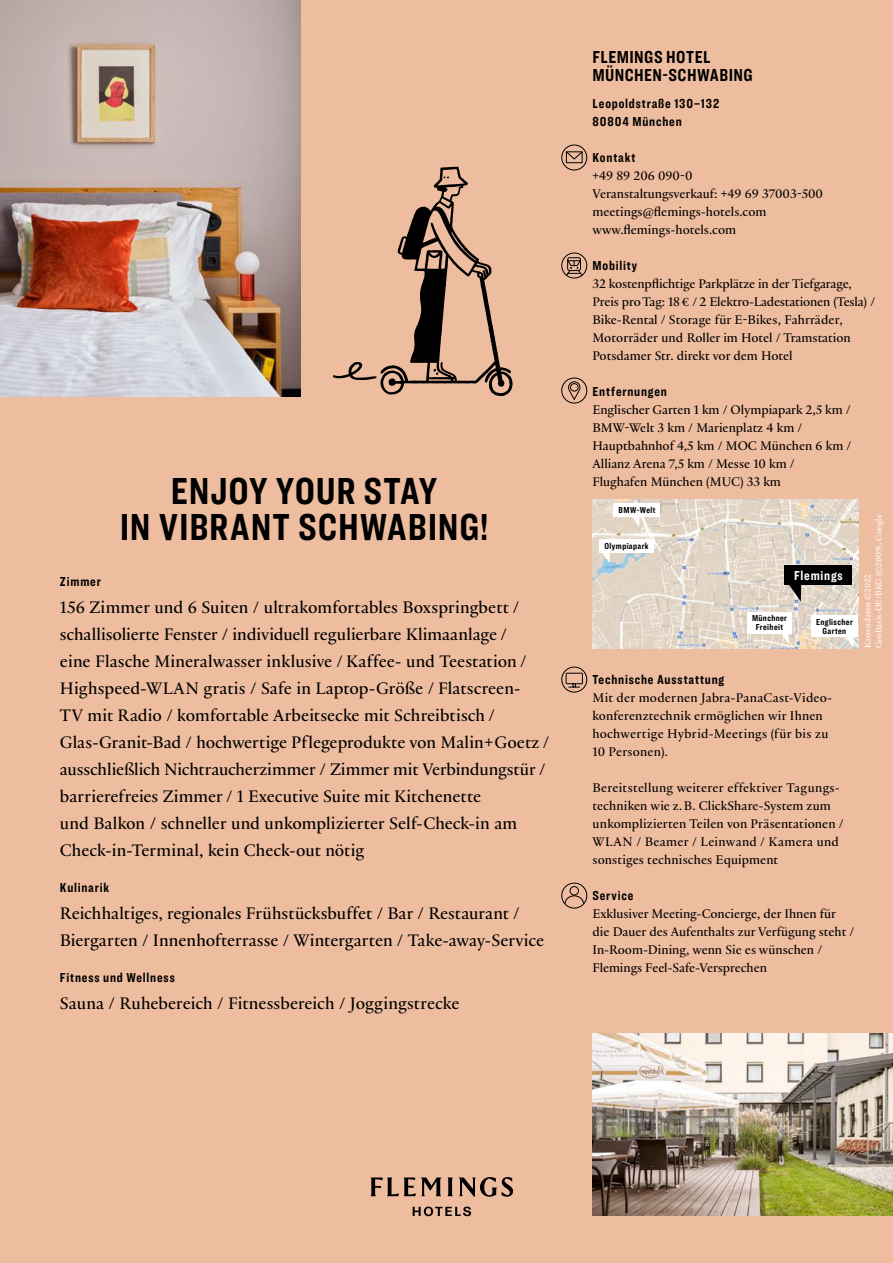
<style>
.page{position:relative;width:893px;height:1263px;background:#eebd9f}
.page>*{position:absolute;margin:0;border:0;box-sizing:border-box;transform-origin:0 0}
.t1{font:700 39px/36px "Ringside Compressed";letter-spacing:.02em;color:#000;text-align:center}
.t2{font:18px/27px "Practice";color:#000}
.t3{font:700 18px/18px "Ringside Compressed";letter-spacing:.025em;color:#000}
.t4{font:13.5px/18px "Practice";color:#000}
.t5{font:700 13.5px/18px "Ringside Compressed";letter-spacing:.06em;color:#000}
.t6{font:700 13.5px "Ringside Compressed";letter-spacing:.06em;color:#fff}
.t7{font:700 9px/9px "Ringside Compressed";letter-spacing:.04em;color:#000;text-align:center}
.t8{font:9px/10.8px "Practice";color:#fff}
</style>
<div class="page">
<svg style="left:333px;top:167px;width:180px;height:229px"></svg>
<img style="left:592px;top:1034px;width:301px;height:181px">
<img style="left:0;top:0;width:300px;height:396px">
<div style="left:561px;top:145px;width:26px;height:25px;border:1px solid #000;border-radius:50%"></div>
<div style="left:566px;top:152px;width:16px;height:11px;border:1px solid #000"></div>
<svg style="left:566px;top:151px;width:17px;height:9px"></svg>
<div style="left:561px;top:253px;width:26px;height:25px;border:1px solid #000;border-radius:50%"></div>
<svg style="left:566px;top:257px;width:17px;height:19px"></svg>
<div style="left:561px;top:378px;width:26px;height:25px;border:1px solid #000;border-radius:50%"></div>
<svg style="left:568px;top:381px;width:12px;height:19px"></svg>
<div style="left:570px;top:383px;width:8px;height:8px;border:1px solid #000;border-radius:50%"></div>
<svg style="left:566px;top:673px;width:17px;height:15px"></svg>
<div style="left:561px;top:667px;width:26px;height:25px;border:1px solid #000;border-radius:50%"></div>
<div style="left:561px;top:883px;width:26px;height:25px;border:1px solid #000;border-radius:50%"></div>
<div style="left:570px;top:886px;width:9px;height:9px;border:1px solid #000;border-radius:50%"></div>
<svg style="left:564px;top:895px;width:20px;height:9px"></svg>
<img style="left:592px;top:499px;width:267px;height:149px">
<svg style="left:786px;top:585px;width:15px;height:16px"></svg>
<div style="left:784px;top:565px;width:68px;height:20px;background:#000"></div>
<svg style="left:630px;top:516px;width:9px;height:11px"></svg>
<div style="left:614px;top:503px;width:46px;height:13px;background:#fff"></div>
<svg style="left:600px;top:552px;width:10px;height:11px"></svg>
<div style="left:599px;top:539px;width:54px;height:13px;background:#fff"></div>
<svg style="left:779px;top:633px;width:10px;height:11px"></svg>
<div style="left:747px;top:612px;width:45px;height:21px;background:#fff"></div>
<svg style="left:844px;top:637px;width:10px;height:11px"></svg>
<div style="left:811px;top:616px;width:47px;height:21px;background:#fff"></div>
<svg style="left:371px;top:1177px;width:70px;height:19px"></svg>
<svg style="left:447px;top:1177px;width:6px;height:19px"></svg>
<svg style="left:459px;top:1177px;width:54px;height:20px"></svg>
<svg style="left:413px;top:1206px;width:58px;height:10px"></svg>
<h1 class="t1" style="left:120px;top:472px;width:370px">ENJOY YOUR STAY<br>IN VIBRANT SCHWABING!</h1>
<p class="t5" style="left:60px;top:572px;width:42px">Zimmer</p>
<p class="t2" style="left:60px;top:593px;width:491px">156 Zimmer und 6 Suiten / ultrakomfortables Boxspringbett / schallisolierte Fenster / individuell regulierbare Klimaanlage /<br>eine Flasche Mineralwasser inklusive / Kaffee- und Teestation / Highspeed-WLAN gratis / Safe in Laptop-Größe / Flatscreen-<br>TV mit Radio / komfortable Arbeitsecke mit Schreibtisch / Glas-Granit-Bad / hochwertige Pflegeprodukte von Malin+Goetz / ausschließlich Nichtraucherzimmer / Zimmer mit Verbindungstür / barrierefreies Zimmer / 1 Executive Suite mit Kitchenette<br>und Balkon / schneller und unkomplizierter Self-Check-in am Check-in-Terminal, kein Check-out nötig</p>
<p class="t5" style="left:60px;top:878px;width:51px">Kulinarik</p>
<h2 class="t2" style="left:60px;top:899px;width:486px">Reichhaltiges, regionales Frühstücksbuffet / Bar / Restaurant /<br>Biergarten / Innenhofterrasse / Wintergarten / Take-away-Service</h2>
<p class="t5" style="left:60px;top:968px;width:116px">Fitness und Wellness</p>
<h2 class="t2" style="left:60px;top:989px;width:401px">Sauna / Ruhebereich / Fitnessbereich / Joggingstrecke</h2>
<h2 class="t3" style="left:592px;top:48px;width:162px">FLEMINGS HOTEL<br>MÜNCHEN-SCHWABING</h2>
<p class="t5" style="left:592px;top:94px;width:128px">Leopoldstraße 130–132<br>80804 München</p>
<p class="t5" style="left:592px;top:148px;width:44px">Kontakt</p>
<p class="t4" style="left:592px;top:166px;width:232px">+49 89 206 090-0<br>Veranstaltungsverkauf: +49 69 37003-500 meetings@flemings-hotels.com www.flemings-hotels.com</p>
<p class="t5" style="left:592px;top:256px;width:46px">Mobility</p>
<p class="t4" style="left:592px;top:274px;width:284px">32 kostenpflichtige Parkplätze in der Tiefgarage, Preis pro Tag: 18 € / 2 Elektro-Ladestationen (Tesla) / Bike-Rental / Storage für E-Bikes, Fahrräder, Motorräder und Roller im Hotel / Tramstation Potsdamer Str. direkt vor dem Hotel</p>
<p class="t5" style="left:592px;top:382px;width:76px">Entfernungen</p>
<p class="t4" style="left:592px;top:400px;width:260px">Englischer Garten 1 km / Olympia park 2,5 km / BMW-Welt 3 km / Marienplatz 4 km / Hauptbahnhof 4,5 km / MOC München 6 km / Allianz Arena 7,5 km / Messe 10 km / Flughafen München (MUC) 33 km</p>
<p class="t7" style="left:619px;top:505px;width:39px">BMW-Welt</p>
<p class="t7" style="left:604px;top:541px;width:46px">Olympiapark</p>
<p class="t6" style="left:794px;top:566px;width:50px">Flemings</p>
<p class="t7" style="left:752px;top:613px;width:37px">Münchner<br>Freiheit</p>
<p class="t7" style="left:816px;top:617px;width:38px">Englischer<br>Garten</p>
<p class="t8" style="left:862px;top:648px;width:135px;rotate:-90deg">Kartendaten ©2022<br>GeoBasis-DE/BKG (©2009), Google</p>
<p class="t5" style="left:592px;top:670px;width:133px">Technische Ausstattung</p>
<p class="t4" style="left:592px;top:688px;width:241px">Mit der modernen Jabra-PanaCast-Video&shy;konferenztechnik ermöglichen wir Ihnen hochwertige Hybrid-Meetings (für bis zu 10 Personen).</p>
<p class="t4" style="left:592px;top:778px;width:253px">Bereitstellung weiterer effektiver Tagungs&shy;techniken wie z. B. ClickShare-System zum unkomplizierten Teilen von Präsentationen / WLAN / Beamer / Leinwand / Kamera und sonstiges technisches Equipment</p>
<p class="t5" style="left:592px;top:886px;width:42px">Service</p>
<p class="t4" style="left:592px;top:904px;width:263px">Exklusiver Meeting-Concierge, der Ihnen für die Dauer des Aufenthalts zur Verfügung steht / In-Room-Dining, wenn Sie es wünschen / Flemings Feel-Safe-Versprechen</p>
</div>
